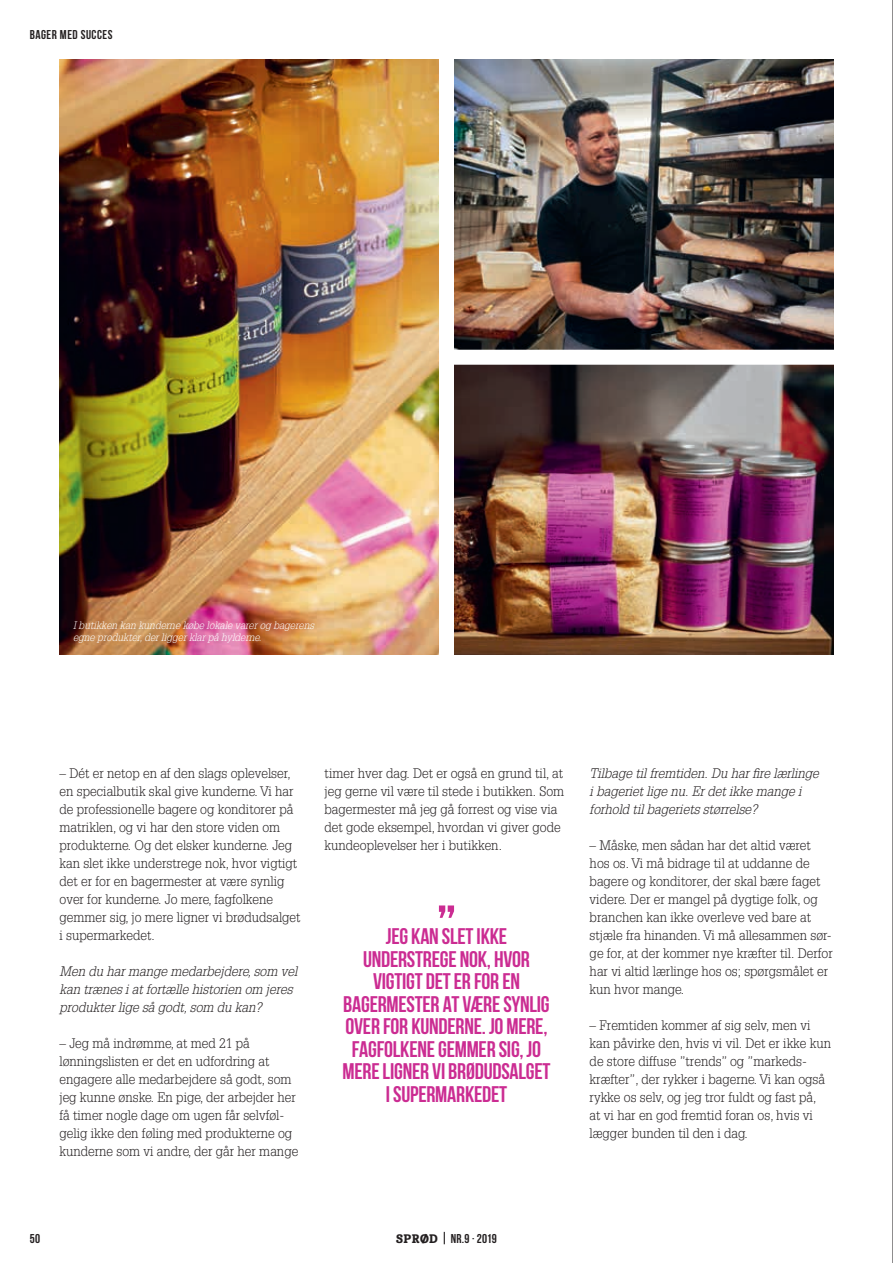
<style>
.page{position:relative;width:893px;height:1263px;background:#fff}
.page>*{position:absolute;margin:0;border:0;box-sizing:border-box;transform-origin:0 0}
.t1{font:700 60px "Bebas Neue";color:#cb2c92}
.t2{font:700 22.5px/22.5px "Bebas Neue";letter-spacing:-.01em;color:#cb2c92;text-align:center}
.t3{font:300 13.5px/18px "Glypha LT Std";color:#231f20}
.t4{font:italic 300 13.5px/18px "Glypha LT Std";color:#231f20}
.t5{font:700 12.75px "Bebas Neue";letter-spacing:.04em;color:#231f20}
.t6{font:italic 300 10.5px/12px "Glypha LT Std";color:#fff}
.s1{font-family:"Cabrito Con Ex B";font-weight:400;font-size:12px}
</style>
<div class="page">
<img style="left:60px;top:60px;width:379px;height:595px">
<img style="left:454px;top:60px;width:379px;height:595px">
<div style="left:446px;top:350px;width:407px;height:15px;background:#fff"></div>
<svg style="left:444px;top:1232px;width:1px;height:12px"></svg>
<hr style="left:892px;top:0;width:1px;height:1263px;background:#231f20">
<p class="t5" style="left:30px;top:28px;width:84px">BAGER MED SUCCES</p>
<p class="t6" style="left:73px;top:620px;width:242px">I butikken kan kunderne købe lokale varer og bagerens egne produkter, der ligger klar på hylderne.</p>
<p class="t3" style="left:60px;top:764px;width:243px">– Dét er netop en af den slags oplevelser, en specialbutik skal give kunderne. Vi har de professionelle bagere og konditorer på matriklen, og vi har den store viden om produkterne. Og det elsker kunderne. Jeg kan slet ikke understrege nok, hvor vigtigt det er for en bagermester at være synlig over for kunderne. Jo mere, fagfolkene gemmer sig, jo mere ligner vi brødudsalget i supermarkedet.</p>
<p class="t4" style="left:60px;top:963px;width:239px">Men du har mange medarbejdere, som vel kan trænes i at fortælle historien om jeres produkter lige så godt, som du kan?</p>
<p class="t3" style="left:60px;top:1034px;width:240px">– Jeg må indrømme, at med 21 på lønningslisten er det en udfordring at engagere alle medarbejdere så godt, som jeg kunne ønske. En pige, der arbejder her få timer nogle dage om ugen får selvføl&shy;gelig ikke den føling med produkterne og kunderne som vi andre, der går her mange</p>
<p class="t3" style="left:325px;top:764px;width:241px">timer hver dag. Det er også en grund til, at jeg gerne vil være til stede i butikken. Som bagermester må jeg gå forrest og vise via det gode eksempel, hvordan vi giver gode kundeoplevelser her i butikken.</p>
<p class="t4" style="left:590px;top:765px;width:231px">Tilbage til fremtiden. Du har fire lærlinge i bageriet lige nu. Er det ikke mange i forhold til bageriets størrelse?</p>
<p class="t3" style="left:590px;top:836px;width:245px">– Måske, men sådan har det altid været hos os. Vi må bidrage til at uddanne de bagere og konditorer, der skal bære faget videre. Der er mangel på dygtige folk, og branchen kan ikke overleve ved bare at stjæle fra hinanden. Vi må allesammen sør&shy;ge for, at der kommer nye kræfter til. Derfor har vi altid lærlinge hos os; spørgsmålet er kun hvor mange.</p>
<p class="t3" style="left:590px;top:1016px;width:243px">– Fremtiden kommer af sig selv, men vi kan påvirke den, hvis vi vil. Det er ikke kun de store diffuse ”trends” og ”markeds&shy;kræfter”, der rykker i bagerne. Vi kan også rykke os selv, og jeg tror fuldt og fast på,<br>at vi har en god fremtid foran os, hvis vi lægger bunden til den i dag.</p>
<h1 class="t1" style="left:436px;top:894px;width:21px">”</h1>
<h2 class="t2" style="left:342px;top:925px;width:209px">JEG KAN SLET IKKE<br>UNDERSTREGE NOK, HVOR<br>VIGTIGT DET ER FOR EN<br>BAGERMESTER AT VÆRE SYNLIG<br>OVER FOR KUNDERNE. JO MERE,<br>FAGFOLKENE GEMMER SIG, JO<br>MERE LIGNER VI BRØDUDSALGET<br>I SUPERMARKEDET</h2>
<p class="t5" style="left:30px;top:1231px;width:12px">50</p>
<p class="t5" style="left:396px;top:1231px;width:102px"><span class="s1">SPRØD</span> nr.9 · 2019</p>
</div>
